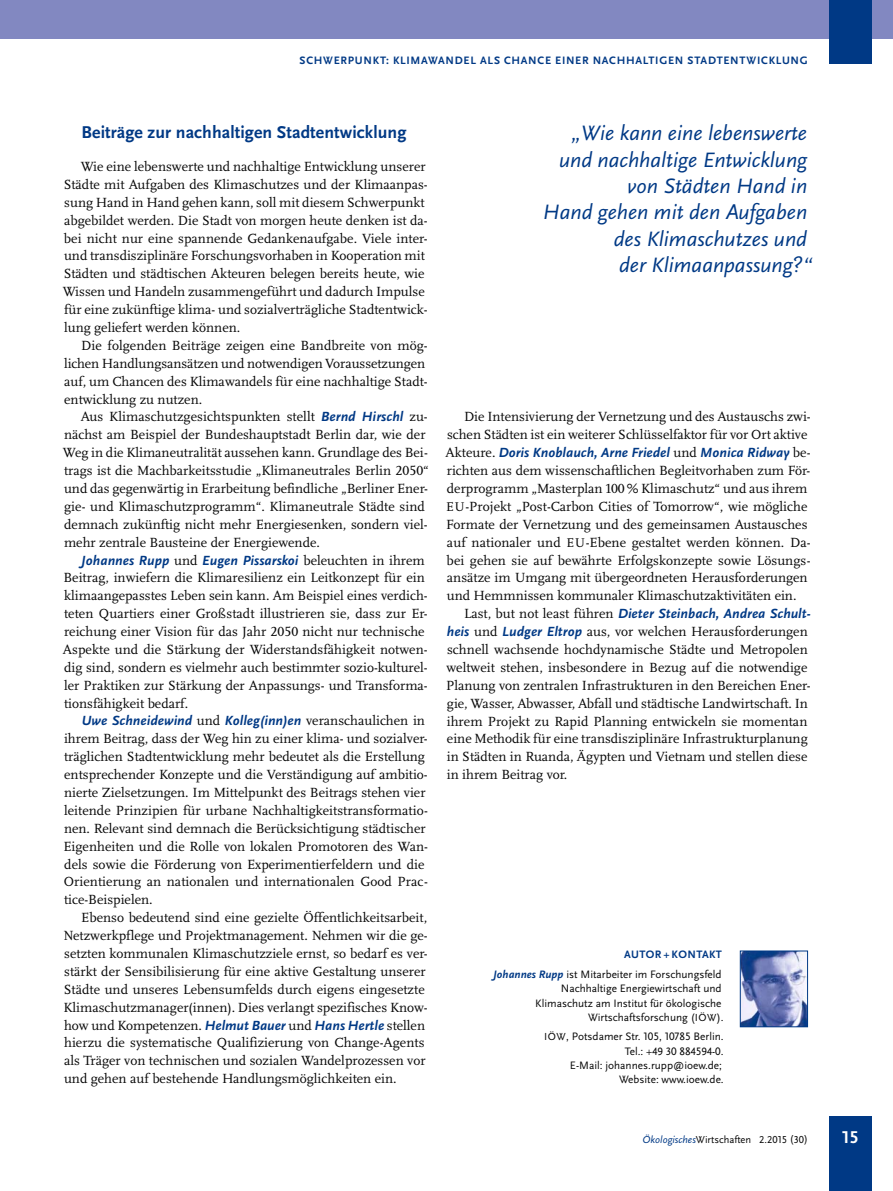
<style>
.page{position:relative;width:893px;height:1191px;background:#fff}
.page>*{position:absolute;margin:0;border:0;box-sizing:border-box;transform-origin:0 0}
.t1{font:italic 21.75px/26.2px "Scala Sans Pro";color:#003985;text-align:right}
.t2{font:700 17.85px "Scala Sans Pro";letter-spacing:.005em;color:#003985}
.t3{font:700 17.85px "Scala Sans Pro";color:#fff}
.t4{font:13.8px/17.9px "Scala Pro";color:#060606}
.t5{font:italic 700 13.8px "Scala Sans Pro";letter-spacing:.005em;color:#003985}
.t6{font:11.25px/14.2px "Scala Sans Pro";color:#060606;text-align:right}
.t7{font:700 11.25px "Scala Sans Pro";letter-spacing:.06em;color:#003985}
.t8{font:10.5px "Scala Sans Pro";color:#060606}
.s1{font-family:"Scala Sans Pro";font-weight:700;font-style:italic;color:#003985}
.s2{font-family:"Scala Pro";font-weight:400;font-style:normal;color:#060606}
.s3{font-size:13.2px}
.s4{font-weight:700;color:#003985}
.s5{font-weight:700;font-style:italic;color:#003985}
.s6{font-size:10.65px}
.s7{font-style:italic;color:#003985}
</style>
<div class="page">
<img style="left:742px;top:952px;width:64px;height:73px">
<div style="left:740px;top:950px;width:68px;height:77px;border:1px solid #003985"></div>
<div style="left:0;top:0;width:893px;height:38px;background:#8288c1"></div>
<div style="left:829px;top:0;width:43px;height:64px;background:#003985"></div>
<div style="left:829px;top:1116px;width:43px;height:74px;background:#003985"></div>
<p class="t7" style="left:300px;top:56px;width:510px">SCHWERPUNKT: KLIMAWANDEL ALS CHANCE EINER NACHHALTIGEN STADTENTWICKLUNG</p>
<p class="t2" style="left:82px;top:125px;width:326px">Beiträge zur nachhaltigen Stadtentwicklung</p>
<p class="t4" style="left:63px;top:159px;width:366px;text-indent:18px">Wie eine lebenswerte und nachhaltige Entwicklung unserer Städte mit Aufgaben des Klimaschutzes und der Klimaanpas&shy;sung Hand in Hand gehen kann, soll mit diesem Schwerpunkt abgebildet werden. Die Stadt von morgen heute denken ist da&shy;bei nicht nur eine spannende Gedankenaufgabe. Viele inter&shy;und transdisziplinäre Forschungsvorhaben in Kooperation mit Städten und städtischen Akteuren belegen bereits heute, wie Wissen und Handeln zusammengeführt und dadurch Impulse für eine zukünftige klima- und sozialverträg liche Stadtentwick&shy;lung geliefert werden können.</p>
<p class="t4" style="left:64px;top:337px;width:365px;text-indent:17px">Die folgenden Beiträge zeigen eine Bandbreite von mög&shy;lichen Handlungsansätzen und notwendigen Voraussetzungen auf, um Chancen des Klimawandels für eine nachhaltige Stadt&shy;entwicklung zu nutzen.</p>
<p class="t4" style="left:63px;top:409px;width:368px;text-indent:18px">Aus Klimaschutzgesichtspunkten stellt <span class="s1">Bernd Hirschl</span> zu&shy;nächst am Beispiel der Bundeshauptstadt Berlin dar, wie der Weg in die Klimaneutralität aussehen kann. Grundlage des Bei&shy;trags ist die Machbarkeitsstudie „Klimaneutrales Berlin 2050“ und das gegenwärtig in Erarbeitung befindliche „Berliner Ener&shy;gie- und Klimaschutzprogramm“. Klimaneutrale Städte sind demnach zukünftig nicht mehr Energiesenken, sondern viel&shy;mehr zentrale Bausteine der Energiewende.</p>
<p class="t5" style="left:82px;top:554px;width:345px">Johannes Rupp <span class="s2">und</span> Eugen Pissarskoi <span class="s2">beleuchten in ihrem</span></p>
<p class="t4" style="left:63px;top:570px;width:366px">Beitrag, inwiefern die Klimaresilienz ein Leitkonzept für ein klimaangepasstes Leben sein kann. Am Beispiel eines verdich&shy;teten Quartiers einer Großstadt illustrieren sie, dass zur Er&shy;reichung einer Vision für das Jahr 2050 nicht nur technische Aspekte und die Stärkung der Widerstandsfähigkeit notwen&shy;dig sind, sondern es vielmehr auch bestimmter sozio-kulturel&shy;ler Praktiken zur Stärkung der Anpassungs- und Transforma&shy;tionsfähigkeit bedarf.</p>
<p class="t5" style="left:82px;top:715px;width:345px">Uwe Schneidewind <span class="s2">und</span> Kolleg(inn)en <span class="s2">veranschaulichen in</span></p>
<p class="t4" style="left:63px;top:731px;width:366px">ihrem Beitrag, dass der Weg hin zu einer klima- und sozialver&shy;träglichen Stadtentwicklung mehr bedeutet als die Erstellung entsprechender Konzepte und die Verständigung auf ambitio&shy;nierte Zielsetzungen. Im Mittelpunkt des Beitrags stehen vier leitende Prinzipien für urbane Nachhaltigkeitstransformatio&shy;nen. Relevant sind demnach die Berücksichtigung städtischer Eigenheiten und die Rolle von lokalen Promotoren des Wan&shy;dels sowie die Förderung von Experimentierfeldern und die Orientierung an nationalen und internationalen Good Prac&shy;tice-Beispielen.</p>
<p class="t4" style="left:63px;top:909px;width:366px;text-indent:18px">Ebenso bedeutend sind eine gezielte Öffentlichkeitsarbeit, Netzwerkpflege und Projektmanagement. Nehmen wir die ge&shy;setzten kommunalen Klimaschutzziele ernst, so bedarf es ver&shy;stärkt der Sensibilisierung für eine aktive Gestaltung unserer Städte und unseres Lebensumfelds durch eigens eingesetzte Klimaschutzmanager(innen). Dies verlangt spezifisches Know&shy;how und Kompetenzen. <span class="s1">Helmut Bauer</span> und <span class="s1">Hans Hertle</span> stellen hierzu die systematische Qualifizierung von Change-Agents als Träger von technischen und sozialen Wandelprozessen vor und gehen auf bestehende Handlungsmöglichkeiten ein.</p>
<h1 class="t1" style="left:543px;top:122px;width:271px">„Wie kann eine lebenswerte und nachhaltige Entwicklung von Städten Hand in<br>Hand gehen mit den Aufgaben des Klimaschutzes und<br>der Klimaanpassung?“</h1>
<p class="t4" style="left:447px;top:409px;width:365px;text-align:right">Die Intensivierung der Vernetzung und des Austauschs zwi&shy;schen Städten ist ein weiterer Schlüsselfaktor für vor Ort aktive</p>
<p class="t5" style="left:446px;top:447px;width:366px"><span class="s2">Akteure.</span> Doris Knoblauch, Arne Friedel <span class="s2">und</span> Monica Ridway <span class="s2">be-</span></p>
<p class="t4" style="left:446px;top:462px;width:366px">richten aus dem wissenschaftlichen Begleitvorhaben zum För&shy;derprogramm „Masterplan 100 % Klimaschutz“ und aus ihrem <span class="s3">EU</span>-Projekt „Post-Carbon Cities of Tomorrow“, wie mögliche Formate der Vernetzung und des gemeinsamen Austausches auf nationaler und <span class="s3">EU</span>-Ebene gestaltet werden können. Da&shy;bei gehen sie auf bewährte Erfolgskonzepte sowie Lösungs&shy;ansätze im Umgang mit übergeordneten Herausforderungen und Hemmnissen kommunaler Klimaschutzaktivitäten ein.</p>
<p class="t5" style="left:464px;top:608px;width:348px"><span class="s2">Last, but not least führen</span> Dieter Steinbach, Andrea Schult-</p>
<p class="t4" style="left:446px;top:623px;width:366px"><span class="s1">heis</span> und <span class="s1">Ludger Eltrop</span> aus, vor welchen Herausforderungen schnell wachsende hochdynamische Städte und Metropolen weltweit stehen, insbesondere in Bezug auf die notwendige Planung von zentralen Infrastrukturen in den Bereichen Ener&shy;gie, Wasser, Abwasser, Abfall und städtische Landwirtschaft. In ihrem Projekt zu Rapid Planning entwickeln sie momentan eine Methodik für eine transdisziplinäre Infrastrukturplanung in Städten in Ruanda, Ägypten und Vietnam und stellen diese in ihrem Beitrag vor.</p>
<p class="t6" style="left:494px;top:945px;width:230px;line-height:20px"><span class="s4">AUTOR + KONTAKT<br></span><span class="s5">Johannes Rupp</span> ist Mitarbeiter im Forschungsfeld</p>
<p class="t6" style="left:535px;top:982px;width:190px">Nachhaltige Energiewirtschaft und<br>Klimaschutz am Institut für ökologische<br>Wirtschaftsforschung (<span class="s6">IÖW</span>).</p>
<p class="t6" style="left:544px;top:1030px;width:181px"><span class="s6">IÖW</span>, Potsdamer Str. 105, 10785 Berlin.<br>Tel.: +49 30 884594-0.<br>E-Mail: johannes.rupp@ioew.de;<br>Website: www.ioew.de.</p>
<p class="t8" style="left:643px;top:1135px;width:167px"><span class="s7">Ökologisches</span>Wirtschaften 2.2015 (30)</p>
<p class="t3" style="left:842px;top:1130px;width:18px">15</p>
</div>
